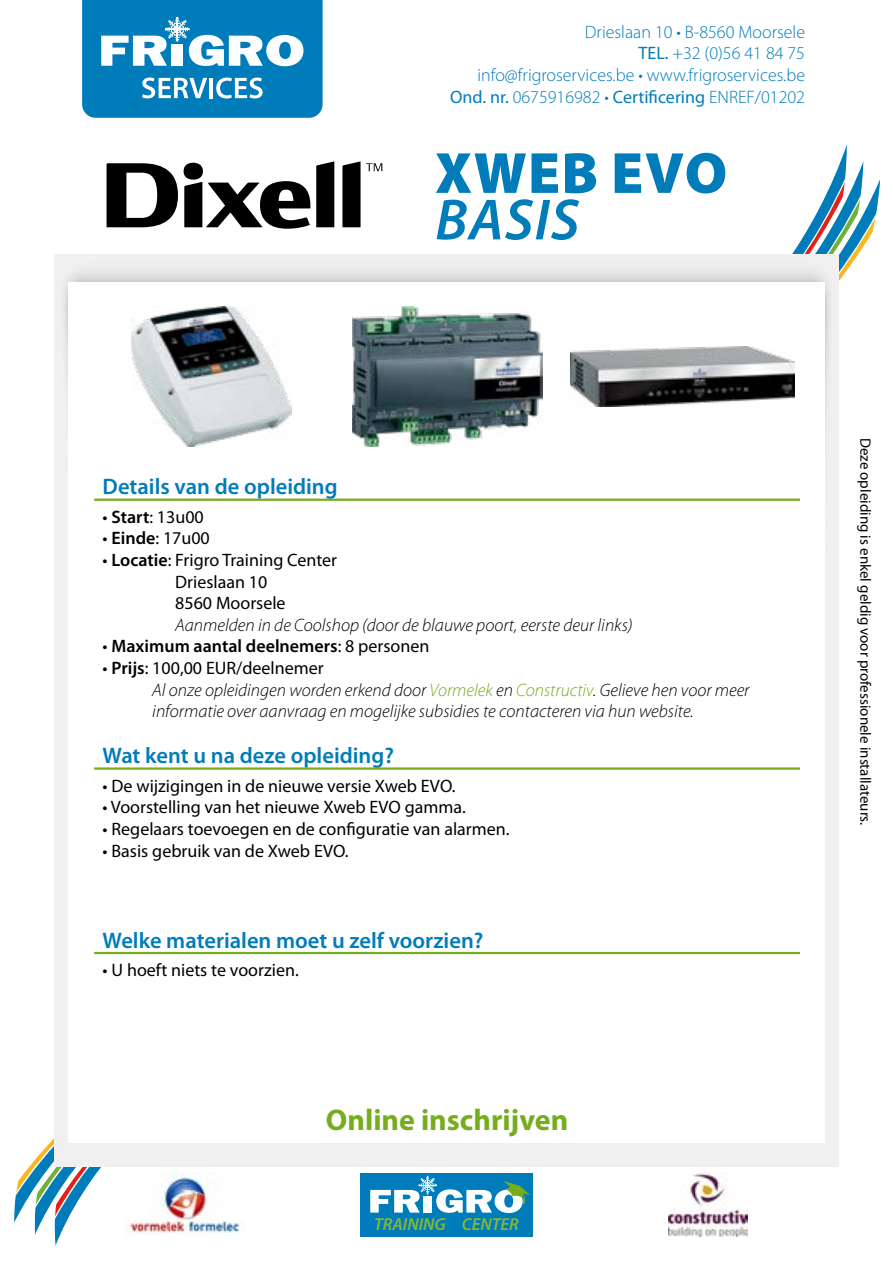
<style>
.page{position:relative;width:893px;height:1263px;background:#fff}
.page>*{position:absolute;margin:0;border:0;box-sizing:border-box;transform-origin:0 0}
.t1{font:900 58.5px "Myriad Pro";letter-spacing:.02em;color:#007cba}
.t2{font:italic 600 58.5px "Myriad Pro";letter-spacing:.02em;color:#007cba}
.t3{font:700 30px "Myriad Pro";color:#76ad1c}
.t4{font:600 22.5px "Myriad Pro";color:#007cba}
.t5{font:18px/21.6px "Myriad Pro";color:#000}
.t6{font:italic 300 18px/21.6px "Myriad Pro";color:#000}
.t7{font:300 18px/21.6px "Myriad Pro";color:#007cba;text-align:right}
.t8{font:600 18px "Myriad Pro";color:#000}
.t9{font:italic 600 17.4px "Myriad Pro";color:#86b734}
.t10{font:15px "Myriad Pro";color:#000}
.s1{font-weight:400}
.s2{font-weight:600}
.s3{font-weight:400;font-style:normal}
.s4{font-weight:600;font-style:normal}
.s5{color:#76ad1c}
</style>
<div class="page">
<svg style="left:447px;top:178px;width:434px;height:103px"></svg>
<svg style="left:13px;top:1138px;width:88px;height:85px"></svg>
<div style="left:54px;top:582px;width:785px;height:585px;background:#f0f0f0"></div>
<img style="left:54px;top:255px;width:785px;height:424px">
<div style="left:68px;top:283px;width:756px;height:860px;background:#fff"></div>
<img style="left:125px;top:1172px;width:119px;height:61px">
<img style="left:668px;top:1172px;width:80px;height:64px">
<div style="left:360px;top:1172px;width:173px;height:64px;background:#007cba"></div>
<svg style="left:370px;top:1176px;width:159px;height:37px"></svg>
<svg style="left:82px;top:0;width:241px;height:118px"></svg>
<hr style="left:94px;top:499px;width:706px;height:2px;background:#76ad1c">
<hr style="left:94px;top:767px;width:706px;height:3px;background:#76ad1c">
<hr style="left:94px;top:952px;width:706px;height:2px;background:#76ad1c">
<svg style="left:107px;top:163px;width:71px;height:64px"></svg>
<svg style="left:184px;top:163px;width:126px;height:66px"></svg>
<svg style="left:316px;top:161px;width:18px;height:66px"></svg>
<svg style="left:342px;top:161px;width:40px;height:66px"></svg>
<img style="left:132px;top:306px;width:160px;height:140px">
<img style="left:352px;top:306px;width:190px;height:140px">
<img style="left:570px;top:346px;width:224px;height:60px">
<p class="t7" style="left:450px;top:21px;width:356px">Drieslaan 10 • B-8560 Moorsele<br><span class="s1">TEL.</span> +32 (0)56 41 84 75<br>info@frigroservices.be • www.frigroservices.be <span class="s1">Ond. nr.</span> 0675916982 • <span class="s1">Certificering</span> ENREF/01202</p>
<h1 class="t1" style="left:435px;top:134px;width:294px">XWEB EVO</h1>
<h1 class="t2" style="left:435px;top:182px;width:146px">BASIS</h1>
<p class="t4" style="left:103px;top:472px;width:237px">Details van de opleiding</p>
<p class="t5" style="left:103px;top:506px;width:103px">• <span class="s2">Start</span>: 13u00</p>
<p class="t5" style="left:103px;top:527px;width:109px">• <span class="s2">Einde</span>: 17u00</p>
<p class="t5" style="left:175px;top:549px;width:163px;text-indent:-73px">• <span class="s2">Locatie</span>: Frigro Training Center<br>Drieslaan 10<br>8560 Moorsele</p>
<p class="t6" style="left:175px;top:614px;width:459px">Aanmelden in de Coolshop (door de blauwe poort, eerste deur links)</p>
<p class="t8" style="left:103px;top:635px;width:328px"><span class="s1">•</span> Maximum aantal deelnemers<span class="s1">: 8 personen</span></p>
<p class="t6" style="left:152px;top:657px;width:599px;text-indent:-50px"><span class="s3">•</span> <span class="s4">Prijs</span><span class="s3">: 100,00 EUR/deelnemer<br></span>Al onze opleidingen worden erkend door <span class="s5">Vormelek</span> en <span class="s5">Constructiv</span>. Gelieve hen voor meer informatie over aanvraag en mogelijke subsidies te contacteren via hun website.</p>
<p class="t4" style="left:103px;top:741px;width:293px">Wat kent u na deze opleiding?</p>
<p class="t5" style="left:103px;top:774px;width:354px">• De wijzigingen in de nieuwe versie Xweb EVO.</p>
<p class="t5" style="left:103px;top:796px;width:365px">• Voorstelling van het nieuwe Xweb EVO gamma.</p>
<p class="t5" style="left:103px;top:818px;width:408px">• Regelaars toevoegen en de configuratie van alarmen.</p>
<p class="t5" style="left:103px;top:839px;width:247px">• Basis gebruik van de Xweb EVO.</p>
<p class="t4" style="left:103px;top:926px;width:382px">Welke materialen moet u zelf voorzien?</p>
<p class="t5" style="left:103px;top:959px;width:198px">• U hoeft niets te voorzien.</p>
<h2 class="t3" style="left:326px;top:1100px;width:244px">Online inschrijven</h2>
<p class="t9" style="left:374px;top:1213px;width:146px">TRAINING CENTER</p>
<p class="t10" style="left:875px;top:438px;width:389px;rotate:90deg">Deze opleiding is enkel geldig voor professionele installateurs.</p>
</div>
